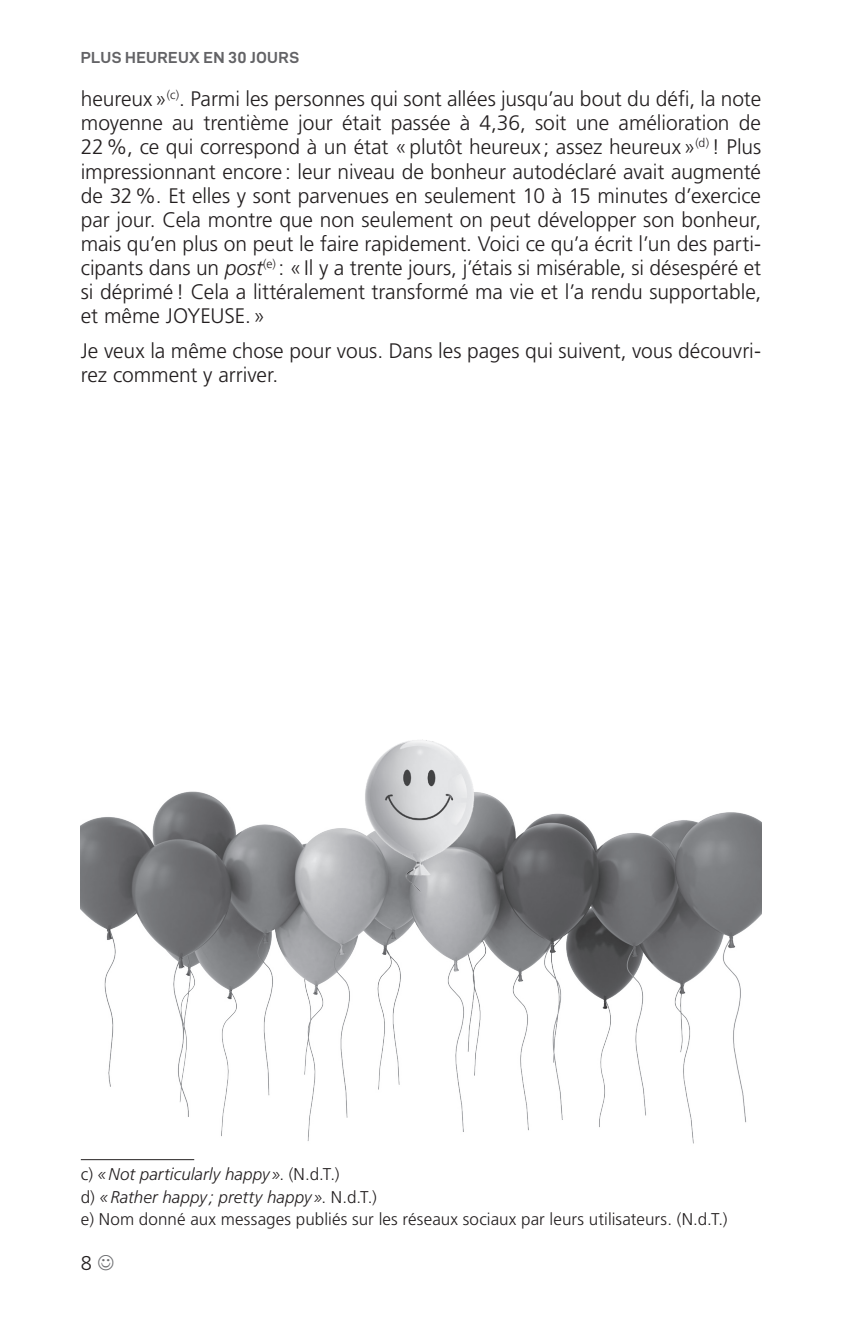
<style>
.page{position:relative;width:862px;height:1329px;background:#fff}
.page>*{position:absolute;margin:0;border:0;box-sizing:border-box;transform-origin:0 0}
.t1{font:300 21px/24px "Frutiger LT Std";letter-spacing:-.005em;color:#231f20;text-align:justify}
.t2{font:300 20px "Frutiger LT Std";color:#231f20}
.t3{font:300 17px/22.8px "Frutiger LT Std";letter-spacing:.005em;color:#231f20}
.t4{font:16px "D DIN Exp Bold";letter-spacing:.025em;color:#636366}
.s1{font-style:italic}
</style>
<div class="page">
<hr style="left:81px;top:1158px;width:113px;height:1px;background:#231f20">
<img style="left:81px;top:791px;width:680px;height:353px">
<img style="left:351px;top:739px;width:140px;height:157px">
<p class="t4" style="left:81px;top:49px;width:220px">PLUS HEUREUX EN 30 JOURS</p>
<p class="t1" style="left:81px;top:87px;width:682px">heureux»<sup>(c)</sup>. Parmi les personnes qui sont allées jusqu’au bout du défi, la note moyenne au trentième jour était passée à 4,36, soit une amélioration de 22%, ce qui correspond à un état «plutôt heureux ; assez heureux»<sup>(d)</sup> ! Plus impressionnant encore: leur niveau de bonheur autodéclaré avait augmenté de 32%. Et elles y sont parvenues en seulement 10 à 15 minutes d’exercice par jour. Cela montre que non seulement on peut développer son bonheur, mais qu’en plus on peut le faire rapidement. Voici ce qu’a écrit l’un des parti&shy;cipants dans un <span class="s1">post</span><sup>(e)</sup> : «Il y a trente jours, j’étais si misérable, si désespéré et si déprimé ! Cela a littéralement transformé ma vie et l’a rendu supportable, et même JOYEUSE.»</p>
<p class="t1" style="left:81px;top:339px;width:682px">Je veux la même chose pour vous. Dans les pages qui suivent, vous découvri&shy;rez comment y arriver.</p>
<p class="t3" style="left:81px;top:1162px;width:648px">c) <span class="s1">«Not particularly happy»</span>. (N.d.T.)<br>d) <span class="s1">«Rather happy ; pretty happy »</span>. N.d.T.)<br>e) Nom donné aux messages publiés sur les réseaux sociaux par leurs utilisateurs. (N.d.T.)</p>
<p class="t2" style="left:81px;top:1251px;width:13px">8</p>
</div>
